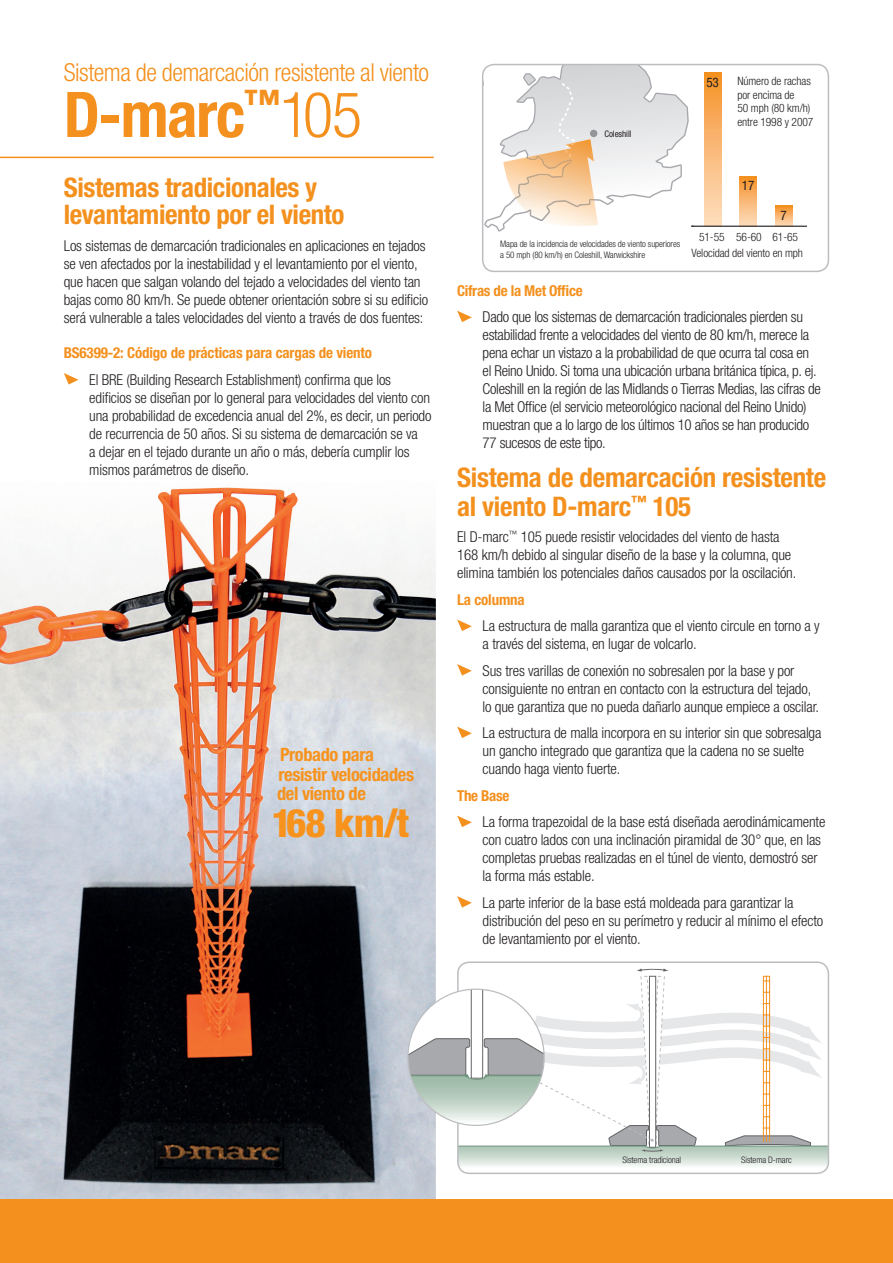
<style>
.page{position:relative;width:893px;height:1263px;background:#fff}
.page>*{position:absolute;margin:0;border:0;box-sizing:border-box;transform-origin:0 0}
.t1{font:700 condensed 63px "Helvetica Neue LT Std";color:#f4901d}
.t2{font:800 condensed 39.3px "Helvetica Neue LT Std";color:#f7931d}
.t3{font:700 condensed 27px/27px "Helvetica Neue LT Std";letter-spacing:-.015em;color:#f4901d}
.t4{font:300 condensed 24.75px "Helvetica Neue LT Std";letter-spacing:-.02em;color:#f4901d}
.t5{font:700 condensed 18.45px/19.5px "Helvetica Neue LT Std";letter-spacing:-.02em;color:#f7931d}
.t6{font:300 condensed 15px/18px "Helvetica Neue LT Std";letter-spacing:-.01em;color:#231f20}
.t7{font:700 condensed 15px "Helvetica Neue LT Std";letter-spacing:-.01em;color:#f4901d}
.t8{font:condensed 13.2px "Helvetica Neue LT Std";color:#231f20}
.t9{font:300 condensed 11.55px/13.8px "Helvetica Neue LT Std";letter-spacing:-.01em;color:#231f20}
.t10{font:300 condensed 9px/10.8px "Helvetica Neue LT Std";letter-spacing:-.01em;color:#231f20}
.t11{font:condensed 9px "Helvetica Neue LT Std";letter-spacing:-.01em;color:#231f20}
.s1{font-weight:300}
</style>
<div class="page">
<img style="left:145px;top:488px;width:194px;height:711px">
<img style="left:339px;top:575px;width:97px;height:624px">
<img style="left:0;top:595px;width:145px;height:604px">
<div style="left:0;top:1199px;width:893px;height:64px;background:#f4901d"></div>
<div style="left:457px;top:961px;width:372px;height:213px;border:2px solid #bcbdc0;border-radius:11px"></div>
<svg style="left:64px;top:373px;width:14px;height:11px"></svg>
<svg style="left:457px;top:619px;width:15px;height:12px"></svg>
<svg style="left:457px;top:664px;width:15px;height:12px"></svg>
<svg style="left:457px;top:726px;width:15px;height:12px"></svg>
<svg style="left:457px;top:816px;width:15px;height:11px"></svg>
<svg style="left:457px;top:896px;width:15px;height:12px"></svg>
<svg style="left:408px;top:968px;width:420px;height:205px"></svg>
<svg style="left:457px;top:311px;width:15px;height:11px"></svg>
<div style="left:482px;top:64px;width:347px;height:208px;border:2px solid #bcbdc0;border-radius:11px"></div>
<div style="left:775px;top:206px;width:17px;height:20px;background:linear-gradient(to bottom,#f6932b,#fdd8b3)"></div>
<div style="left:740px;top:177px;width:17px;height:49px;background:linear-gradient(to bottom,#f59228,#fddec1)"></div>
<div style="left:705px;top:72px;width:17px;height:154px;background:linear-gradient(to bottom,#f59228,#fddfc2)"></div>
<hr style="left:691px;top:226px;width:116px;height:1px;background:#231f20">
<svg style="left:483px;top:65px;width:211px;height:167px"></svg>
<div style="left:590px;top:130px;width:7px;height:7px;background:#939598;border-radius:50%"></div>
<hr style="left:0;top:157px;width:434px;height:1px;background:#f4901d">
<h3 class="t4" style="left:64px;top:59px;width:367px">Sistema de demarcación resistente al viento</h3>
<h1 class="t1" style="left:64px;top:76px;width:300px">D-marc<sup>™</sup><span class="s1">105</span></h1>
<h3 class="t3" style="left:64px;top:174px;width:282px">Sistemas tradicionales y levantamiento por el viento</h3>
<p class="t6" style="left:64px;top:237px;width:366px">Los sistemas de demarcación tradicionales en aplicaciones en tejados se ven afectados por la inestabilidad y el levantamiento por el viento, que hacen que salgan volando del tejado a velocidades del viento tan bajas como 80 km/h. Se puede obtener orientación sobre si su edificio será vulnerable a tales velocidades del viento a través de dos fuentes:</p>
<p class="t7" style="left:64px;top:344px;width:310px">BS6399-2: Código de prácticas para cargas de viento</p>
<p class="t6" style="left:89px;top:370px;width:344px">El BRE (Building Research Establishment) confirma que los edificios se diseñan por lo general para velocidades del viento con una probabilidad de excedencia anual del 2%, es decir, un periodo de recurrencia de 50 años. Si su sistema de demarcación se va<br>a dejar en el tejado durante un año o más, debería cumplir los mismos parámetros de diseño.</p>
<p class="t5" style="left:277px;top:745px;width:139px">Probado para resistir velocidades del viento de</p>
<h2 class="t2" style="left:272px;top:798px;width:139px">168 km/t</h2>
<p class="t11" style="left:604px;top:128px;width:29px">Coleshill</p>
<p class="t8" style="left:706px;top:75px;width:14px">53</p>
<p class="t9" style="left:737px;top:74px;width:77px">Número de rachas por encima de<br>50 mph (80 km/h) entre 1998 y 2007</p>
<p class="t10" style="left:500px;top:239px;width:182px">Mapa de la incidencia de velocidades de viento superiores a 50 mph (80 km/h) en Coleshill, Warwickshire</p>
<p class="t8" style="left:742px;top:178px;width:14px">17</p>
<p class="t8" style="left:781px;top:208px;width:8px">7</p>
<p class="t9" style="left:772px;top:229px;width:27px">61-65</p>
<p class="t9" style="left:691px;top:228px;width:113px;line-height:16.6px;text-indent:8px">51-55 56-60<br>Velocidad del viento en mph</p>
<p class="t7" style="left:457px;top:281px;width:127px">Cifras de la Met Office</p>
<p class="t6" style="left:483px;top:308px;width:340px">Dado que los sistemas de demarcación tradicionales pierden su estabilidad frente a velocidades del viento de 80 km/h, merece la pena echar un vistazo a la probabilidad de que ocurra tal cosa en el Reino Unido. Si toma una ubicación urbana británica típica, p. ej.<br>Coleshill en la región de las Midlands o Tierras Medias, las cifras de la Met Office (el servicio meteorológico nacional del Reino Unido) muestran que a lo largo de los últimos 10 años se han producido 77 sucesos de este tipo.</p>
<h3 class="t3" style="left:457px;top:463px;width:371px;line-height:28.5px">Sistema de demarcación resistente al viento D-marc<sup>™</sup> 105</h3>
<p class="t6" style="left:457px;top:528px;width:341px">El D-marc<sup>™</sup> 105 puede resistir velocidades del viento de hasta<br>168 km/h debido al singular diseño de la base y la columna, que elimina también los potenciales daños causados por la oscilación.</p>
<p class="t7" style="left:457px;top:590px;width:69px">La columna</p>
<p class="t6" style="left:483px;top:617px;width:339px">La estructura de malla garantiza que el viento circule en torno a y a través del sistema, en lugar de volcarlo.</p>
<p class="t6" style="left:483px;top:661px;width:338px">Sus tres varillas de conexión no sobresalen por la base y por consiguiente no entran en contacto con la estructura del tejado, lo que garantiza que no pueda dañarlo aunque empiece a oscilar.</p>
<p class="t6" style="left:483px;top:724px;width:340px">La estructura de malla incorpora en su interior sin que sobresalga un gancho integrado que garantiza que la cadena no se suelte cuando haga viento fuerte.</p>
<p class="t7" style="left:457px;top:786px;width:54px">The Base</p>
<p class="t6" style="left:483px;top:813px;width:344px">La forma trapezoidal de la base está diseñada aerodinámicamente con cuatro lados con una inclinación piramidal de 30° que, en las completas pruebas realizadas en el túnel de viento, demostró ser la forma más estable.</p>
<p class="t6" style="left:483px;top:893px;width:342px">La parte inferior de la base está moldeada para garantizar la distribución del peso en su perímetro y reducir al mínimo el efecto de levantamiento por el viento.</p>
<p class="t10" style="left:622px;top:1155px;width:60px">Sistema tradicional</p>
<p class="t10" style="left:741px;top:1155px;width:52px">Sistema D-marc</p>
</div>
